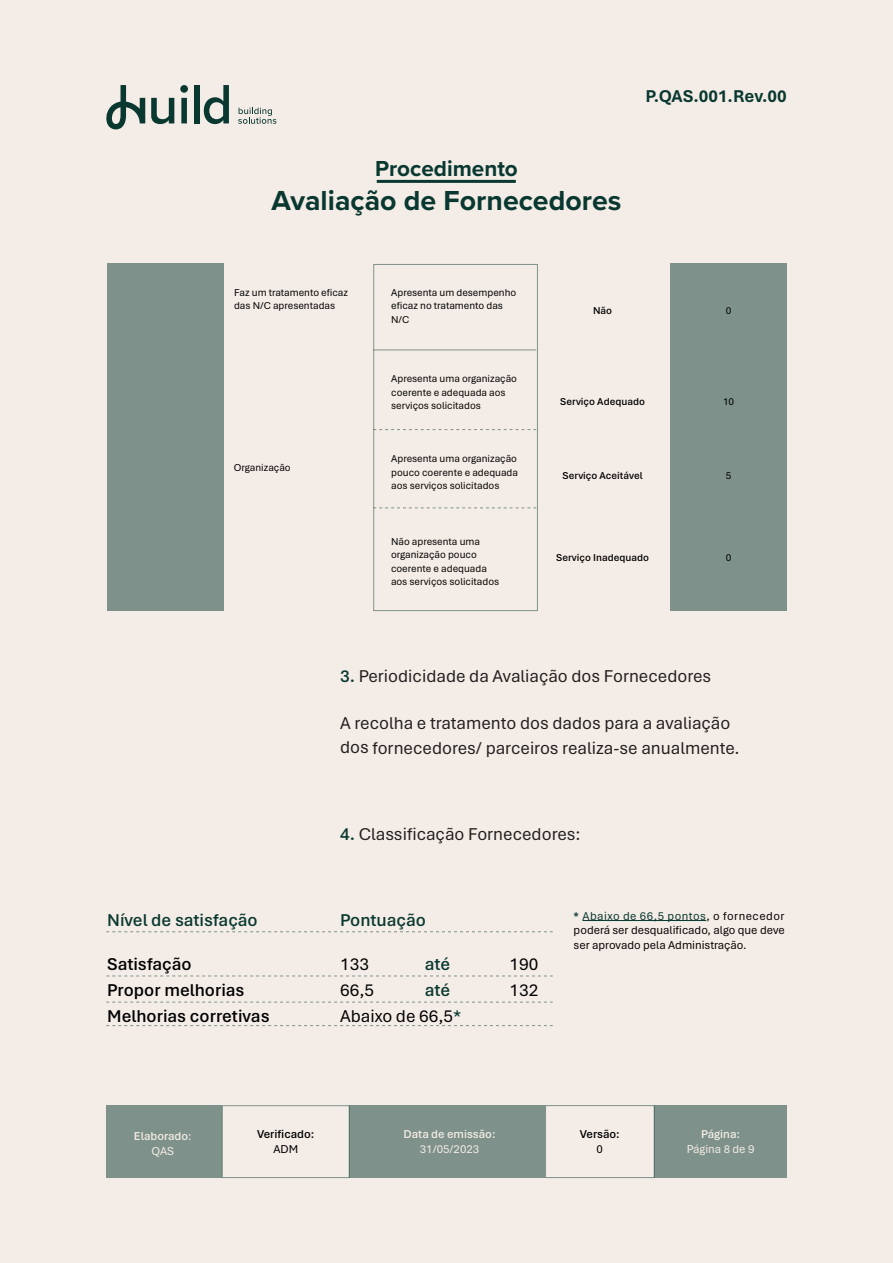
<style>
.page{position:relative;width:893px;height:1263px;background:#f4ece6}
.page>*{position:absolute;margin:0;border:0;box-sizing:border-box;transform-origin:0 0}
.t1{font:700 28.5px "Proxima Nova";color:#083830}
.t2{font:700 22.5px "Proxima Nova";color:#083830}
.t3{font:18px "Aptos";color:#231f20}
.t4{font:600 18px "Aptos";color:#000001}
.t5{font:600 18px "Aptos";color:#083830}
.t6{font:18px "Aptos";color:#000001}
.t7{font:700 18px "Aptos";color:#083830}
.t8{font:12px/14.4px "Aptos";color:#070002;text-align:justify}
.t9{font:600 12px "Aptos";color:#f4ece6}
.t10{font:12px "Aptos";color:#f4ece6}
.t11{font:600 12px "Aptos";color:#000001}
.t12{font:12px "Aptos";color:#000001}
.t13{font:10.5px/13.5px "Aptos";color:#000001}
.t14{font:600 10.5px "Aptos";color:#000001}
.s1{font-weight:600;color:#083830}
.s2{font-weight:700;color:#083830}
.s3{color:#083830}
.s4{font-weight:400}
</style>
<div class="page">
<div style="left:671px;top:263px;width:116px;height:347px;background:#7e928b"></div>
<svg style="left:180px;top:85px;width:8px;height:38px"></svg>
<div style="left:194px;top:85px;width:6px;height:38px;background:#083830"></div>
<svg style="left:204px;top:85px;width:25px;height:39px"></svg>
<svg style="left:106px;top:85px;width:39px;height:44px"></svg>
<svg style="left:151px;top:98px;width:23px;height:26px"></svg>
<svg style="left:238px;top:108px;width:38px;height:16px"></svg>
<hr style="left:377px;top:180px;width:139px;height:3px;background:#083830">
<div style="left:107px;top:263px;width:116px;height:347px;background:#7e928b"></div>
<svg style="left:373px;top:429px;width:163px;height:1px"></svg>
<svg style="left:373px;top:507px;width:163px;height:1px"></svg>
<svg style="left:106px;top:931px;width:447px;height:1px"></svg>
<svg style="left:106px;top:975px;width:447px;height:1px"></svg>
<svg style="left:106px;top:1002px;width:447px;height:1px"></svg>
<svg style="left:106px;top:1025px;width:447px;height:1px"></svg>
<hr style="left:373px;top:350px;width:163px;height:1px;background:#083830">
<hr style="left:582px;top:920px;width:124px;height:1px;background:#083830">
<div style="left:106px;top:1105px;width:116px;height:73px;background:#7e928b"></div>
<div style="left:350px;top:1105px;width:195px;height:73px;background:#7e928b"></div>
<div style="left:654px;top:1105px;width:133px;height:73px;background:#7e928b"></div>
<p class="t2" style="left:375px;top:151px;width:144px">Procedimento</p>
<p class="t1" style="left:272px;top:179px;width:351px">Avaliação de Fornecedores</p>
<p class="t7" style="left:645px;top:84px;width:143px">P.QAS.001.Rev.00</p>
<p class="t13" style="left:234px;top:285px;width:116px">Faz um tratamento eficaz das N/C apresentadas</p>
<p class="t13" style="left:391px;top:285px;width:127px">Apresenta um desempenho eficaz no tratamento das<br>N/C</p>
<p class="t14" style="left:593px;top:304px;width:21px">Não</p>
<p class="t13" style="left:726px;top:304px;width:7px">0</p>
<p class="t13" style="left:234px;top:460px;width:58px">Organização</p>
<p class="t13" style="left:391px;top:372px;width:127px">Apresenta uma organização coerente e adequada aos serviços solicitados</p>
<p class="t13" style="left:391px;top:452px;width:128px;text-align:justify">Apresenta uma organização pouco coerente e adequada aos serviços solicitados</p>
<p class="t13" style="left:391px;top:534px;width:97px">Não apresenta uma organização pouco coerente e adequada</p>
<p class="t13" style="left:391px;top:574px;width:110px">aos serviços solicitados</p>
<p class="t14" style="left:560px;top:394px;width:86px">Serviço Adequado</p>
<p class="t14" style="left:562px;top:468px;width:82px">Serviço Aceitável</p>
<p class="t14" style="left:556px;top:550px;width:94px">Serviço Inadequado</p>
<p class="t13" style="left:723px;top:394px;width:13px">10</p>
<p class="t13" style="left:726px;top:468px;width:7px">5</p>
<p class="t13" style="left:726px;top:550px;width:7px">0</p>
<p class="t3" style="left:340px;top:664px;width:373px"><span class="s1">3.</span> Periodicidade da Avaliação dos Fornecedores</p>
<p class="t3" style="left:340px;top:711px;width:392px">A recolha e tratamento dos dados para a avaliação</p>
<p class="t3" style="left:340px;top:736px;width:401px">dos fornecedores/ parceiros realiza-se anualmente.</p>
<p class="t3" style="left:340px;top:821px;width:242px"><span class="s1">4.</span> Classificação Fornecedores:</p>
<p class="t5" style="left:107px;top:907px;width:152px">Nível de satisfação</p>
<p class="t4" style="left:107px;top:952px;width:86px">Satisfação</p>
<p class="t6" style="left:340px;top:952px;width:30px">133</p>
<p class="t6" style="left:340px;top:978px;width:35px">66,5</p>
<p class="t6" style="left:340px;top:1004px;width:123px">Abaixo de 66,5<span class="s1">*</span></p>
<p class="t5" style="left:340px;top:907px;width:87px">Pontuação</p>
<p class="t5" style="left:425px;top:952px;width:27px">até</p>
<p class="t5" style="left:425px;top:978px;width:27px">até</p>
<p class="t6" style="left:509px;top:952px;width:30px">190</p>
<p class="t4" style="left:107px;top:978px;width:139px">Propor melhorias</p>
<p class="t6" style="left:509px;top:978px;width:30px">132</p>
<p class="t4" style="left:107px;top:1004px;width:164px">Melhorias corretivas</p>
<p class="t8" style="left:574px;top:908px;width:213px"><span class="s2">*</span> <span class="s3">Abaixo de 66,5 pontos</span>, o fornecedor poderá ser desqualificado, algo que deve ser aprovado pela Administração.</p>
<p class="t9" style="left:134px;top:1128px;width:59px">Elaborado<span class="s4">:</span></p>
<p class="t10" style="left:152px;top:1143px;width:24px">QAS</p>
<p class="t11" style="left:257px;top:1126px;width:59px">Verificado:</p>
<p class="t12" style="left:273px;top:1141px;width:26px">ADM</p>
<p class="t9" style="left:404px;top:1126px;width:93px">Data de emissão:</p>
<p class="t10" style="left:420px;top:1141px;width:61px">31/05/2023</p>
<p class="t11" style="left:580px;top:1126px;width:41px">Versão:</p>
<p class="t12" style="left:597px;top:1141px;width:8px">0</p>
<p class="t9" style="left:701px;top:1126px;width:41px">Página:</p>
<p class="t10" style="left:687px;top:1141px;width:69px">Página 8 de 9</p>
</div>
